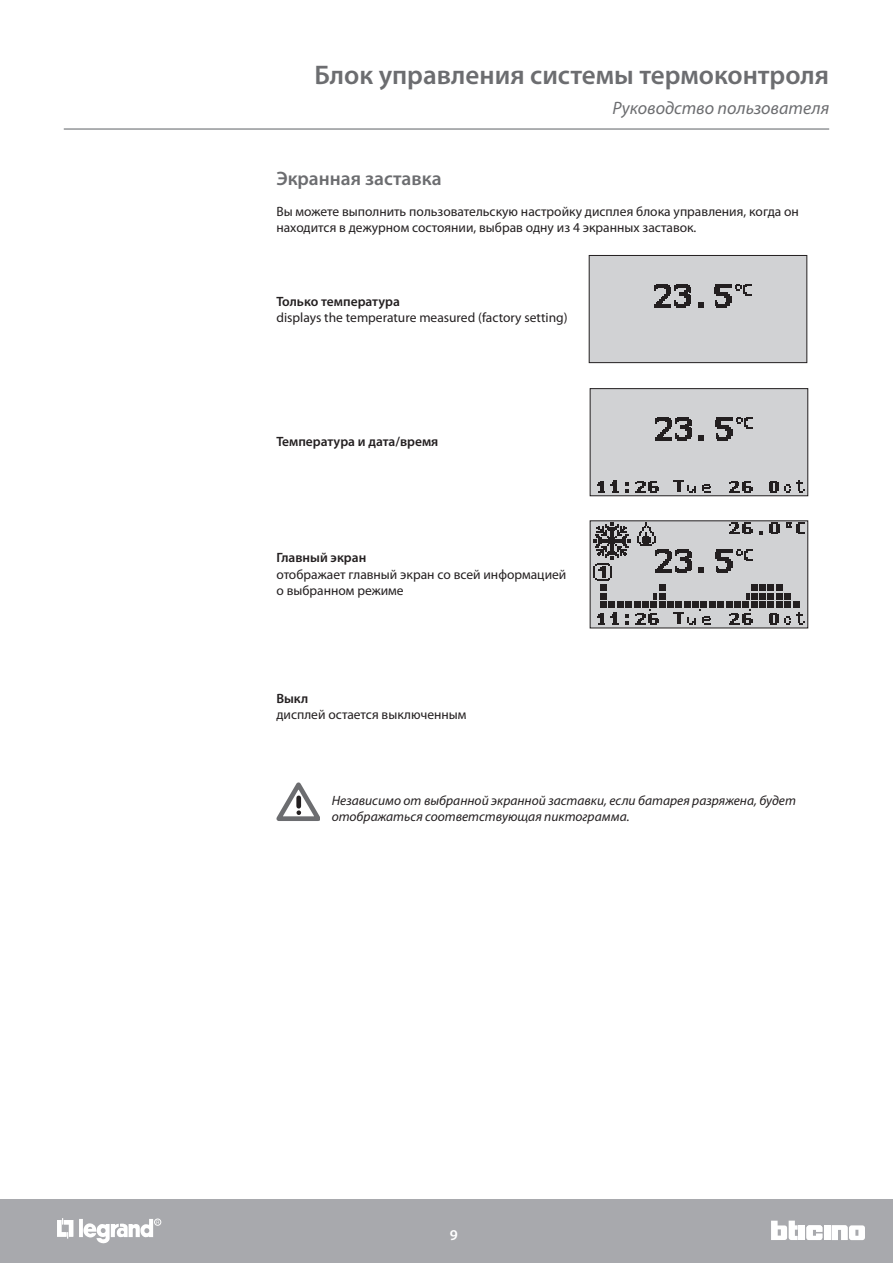
<style>
.page{position:relative;width:893px;height:1263px;background:#fff}
.page>*{position:absolute;margin:0;border:0;box-sizing:border-box;transform-origin:0 0}
.t1{font:600 27px "Myriad Pro";color:#6c6d70}
.t2{font:600 19.5px "Myriad Pro";color:#6c6d70}
.t3{font:italic 18px "Myriad Pro";color:#6c6d70}
.t4{font:600 15px "Myriad Pro";color:#fff}
.t5{font:13.5px/16.2px "Myriad Pro";color:#231f20}
.t6{font:italic 13.5px/16.2px "Myriad Pro";color:#231f20}
.t7{font:600 13.5px "Myriad Pro";color:#231f20}
</style>
<div class="page">
<hr style="left:64px;top:128px;width:765px;height:2px;background:#939598">
<div style="left:0;top:1199px;width:893px;height:64px;background:#a8a9ad"></div>
<div style="left:799px;top:1225px;width:6px;height:15px;background:#fff"></div>
<div style="left:824px;top:1225px;width:6px;height:15px;background:#fff"></div>
<svg style="left:832px;top:1225px;width:33px;height:15px"></svg>
<svg style="left:771px;top:1220px;width:27px;height:20px"></svg>
<svg style="left:806px;top:1225px;width:16px;height:15px"></svg>
<hr style="left:79px;top:1219px;width:4px;height:18px;background:#fff">
<svg style="left:57px;top:1218px;width:16px;height:20px"></svg>
<div style="left:154px;top:1219px;width:7px;height:6px;border:1px solid #fff;border-radius:50%"></div>
<svg style="left:83px;top:1219px;width:76px;height:25px"></svg>
<div style="left:589px;top:255px;width:218px;height:108px;background:#d1d2d4;border:1px solid #231f20"></div>
<svg style="left:654px;top:284px;width:37px;height:23px"></svg>
<svg style="left:698px;top:302px;width:5px;height:5px"></svg>
<svg style="left:715px;top:284px;width:37px;height:23px"></svg>
<div style="left:590px;top:520px;width:218px;height:108px;background:#d1d2d4"></div>
<div style="left:600px;top:584px;width:7px;height:7px;background:#231f20"></div>
<div style="left:600px;top:601px;width:7px;height:7px;background:#231f20"></div>
<div style="left:600px;top:593px;width:7px;height:6px;background:#231f20"></div>
<div style="left:609px;top:601px;width:6px;height:7px;background:#231f20"></div>
<div style="left:617px;top:601px;width:7px;height:7px;background:#231f20"></div>
<div style="left:625px;top:601px;width:7px;height:7px;background:#231f20"></div>
<div style="left:634px;top:601px;width:6px;height:7px;background:#231f20"></div>
<div style="left:642px;top:601px;width:7px;height:7px;background:#231f20"></div>
<div style="left:650px;top:601px;width:7px;height:7px;background:#231f20"></div>
<div style="left:659px;top:601px;width:6px;height:7px;background:#231f20"></div>
<div style="left:659px;top:584px;width:6px;height:7px;background:#231f20"></div>
<svg style="left:654px;top:593px;width:11px;height:6px"></svg>
<div style="left:667px;top:601px;width:7px;height:7px;background:#231f20"></div>
<div style="left:675px;top:601px;width:7px;height:7px;background:#231f20"></div>
<div style="left:684px;top:601px;width:7px;height:7px;background:#231f20"></div>
<div style="left:692px;top:601px;width:7px;height:7px;background:#231f20"></div>
<div style="left:701px;top:601px;width:6px;height:7px;background:#231f20"></div>
<div style="left:709px;top:601px;width:7px;height:7px;background:#231f20"></div>
<div style="left:717px;top:601px;width:7px;height:7px;background:#231f20"></div>
<div style="left:726px;top:601px;width:6px;height:7px;background:#231f20"></div>
<div style="left:734px;top:601px;width:7px;height:7px;background:#231f20"></div>
<div style="left:742px;top:601px;width:7px;height:7px;background:#231f20"></div>
<div style="left:751px;top:601px;width:6px;height:7px;background:#231f20"></div>
<div style="left:759px;top:601px;width:7px;height:7px;background:#231f20"></div>
<div style="left:768px;top:601px;width:6px;height:7px;background:#231f20"></div>
<div style="left:776px;top:601px;width:7px;height:7px;background:#231f20"></div>
<div style="left:784px;top:601px;width:7px;height:7px;background:#231f20"></div>
<div style="left:793px;top:601px;width:6px;height:7px;background:#231f20"></div>
<div style="left:784px;top:593px;width:7px;height:6px;background:#231f20"></div>
<div style="left:776px;top:593px;width:7px;height:6px;background:#231f20"></div>
<svg style="left:768px;top:593px;width:6px;height:6px"></svg>
<div style="left:759px;top:593px;width:7px;height:6px;background:#231f20"></div>
<svg style="left:746px;top:593px;width:11px;height:6px"></svg>
<div style="left:751px;top:584px;width:6px;height:7px;background:#231f20"></div>
<div style="left:759px;top:584px;width:7px;height:7px;background:#231f20"></div>
<div style="left:768px;top:584px;width:6px;height:7px;background:#231f20"></div>
<div style="left:776px;top:584px;width:7px;height:7px;background:#231f20"></div>
<svg style="left:729px;top:522px;width:23px;height:12px"></svg>
<svg style="left:759px;top:531px;width:4px;height:3px"></svg>
<svg style="left:769px;top:522px;width:10px;height:12px"></svg>
<svg style="left:786px;top:522px;width:18px;height:12px"></svg>
<svg style="left:637px;top:522px;width:55px;height:51px"></svg>
<svg style="left:699px;top:568px;width:5px;height:5px"></svg>
<svg style="left:716px;top:549px;width:36px;height:24px"></svg>
<svg style="left:593px;top:522px;width:37px;height:59px"></svg>
<svg style="left:597px;top:613px;width:22px;height:12px"></svg>
<svg style="left:625px;top:614px;width:4px;height:11px"></svg>
<svg style="left:635px;top:609px;width:24px;height:16px"></svg>
<svg style="left:729px;top:609px;width:23px;height:16px"></svg>
<svg style="left:674px;top:609px;width:37px;height:16px"></svg>
<svg style="left:769px;top:613px;width:35px;height:12px"></svg>
<div style="left:590px;top:388px;width:218px;height:108px;background:#d1d2d4;border:1px solid #231f20"></div>
<svg style="left:655px;top:417px;width:37px;height:23px"></svg>
<svg style="left:699px;top:435px;width:5px;height:5px"></svg>
<svg style="left:716px;top:417px;width:36px;height:23px"></svg>
<svg style="left:597px;top:481px;width:22px;height:11px"></svg>
<svg style="left:625px;top:482px;width:4px;height:10px"></svg>
<svg style="left:635px;top:481px;width:24px;height:11px"></svg>
<svg style="left:729px;top:481px;width:23px;height:11px"></svg>
<svg style="left:674px;top:480px;width:22px;height:12px"></svg>
<svg style="left:702px;top:484px;width:9px;height:8px"></svg>
<svg style="left:769px;top:481px;width:35px;height:12px"></svg>
<svg style="left:276px;top:782px;width:44px;height:39px"></svg>
<h1 class="t1" style="left:314px;top:58px;width:516px">Блок управления системы термоконтроля</h1>
<h3 class="t3" style="left:612px;top:97px;width:218px">Руководство пользователя</h3>
<h2 class="t2" style="left:276px;top:166px;width:167px">Экранная заставка</h2>
<p class="t5" style="left:276px;top:203px;width:524px">Вы можете выполнить пользовательскую настройку дисплея блока управления, когда он находится в дежурном состоянии, выбрав одну из 4 экранных заставок.</p>
<p class="t7" style="left:276px;top:293px;width:125px">Только температура</p>
<p class="t5" style="left:276px;top:309px;width:293px">displays the temperature measured (factory setting)</p>
<p class="t7" style="left:276px;top:433px;width:163px">Температура и дата/время</p>
<p class="t7" style="left:276px;top:549px;width:91px">Главный экран</p>
<p class="t5" style="left:276px;top:566px;width:291px">отображает главный экран со всей информацией о выбранном режиме</p>
<p class="t7" style="left:276px;top:689px;width:33px">Выкл</p>
<p class="t5" style="left:276px;top:706px;width:192px">дисплей остается выключенным</p>
<p class="t6" style="left:332px;top:792px;width:466px">Независимо от выбранной экранной заставки, если батарея разряжена, будет отображаться соответствующая пиктограмма.</p>
<p class="t4" style="left:450px;top:1225px;width:10px">9</p>
</div>
